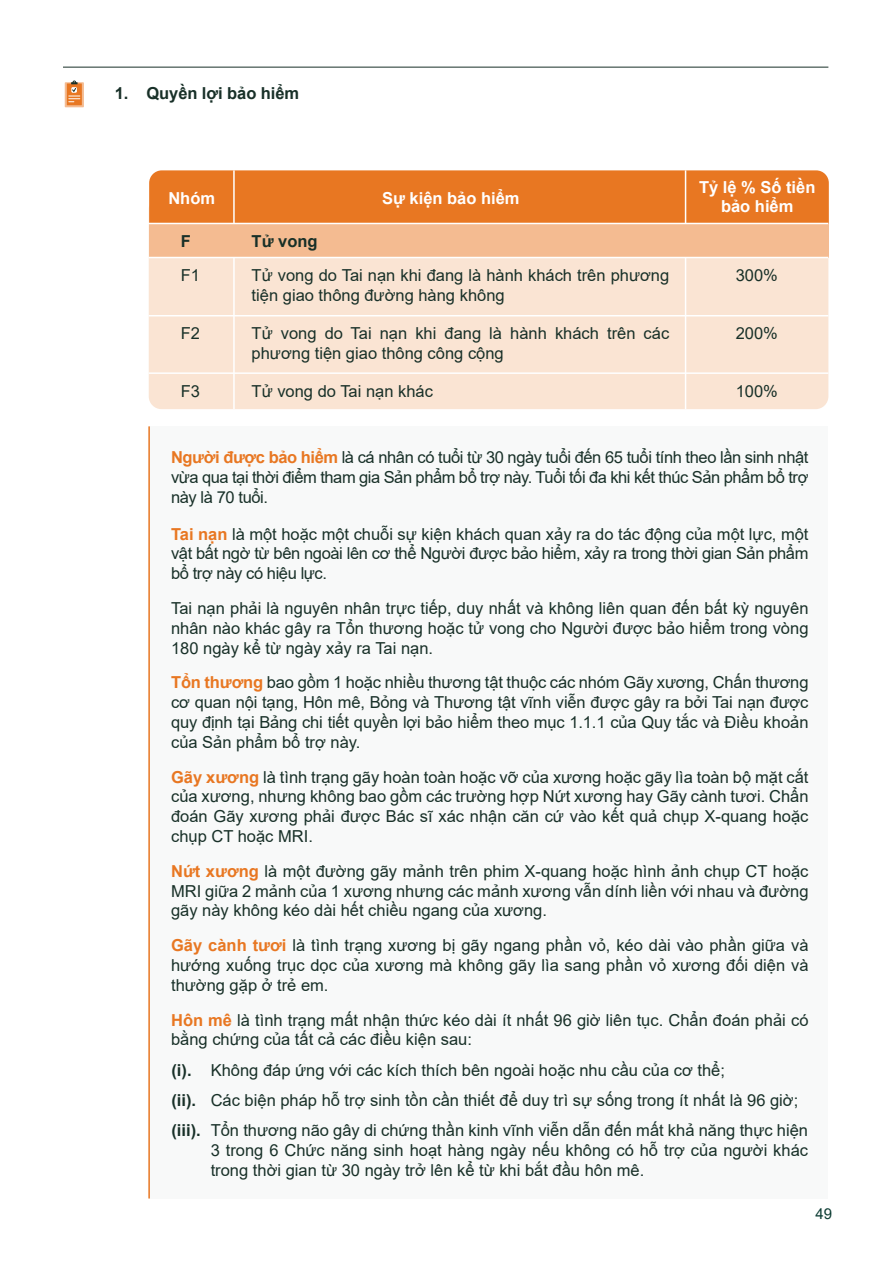
<style>
.page{position:relative;width:893px;height:1263px;background:#fff}
.page>*{position:absolute;margin:0;border:0;box-sizing:border-box;transform-origin:0 0}
.t1{font:16.5px/19.8px "Arial";color:#183028;text-align:justify}
.t2{font:700 16.5px/30.3px "Arial";letter-spacing:-.005em;color:#183028}
.t3{font:700 16.5px/19.8px "Arial";color:#fff;text-align:center}
.t4{font:15px "Arial";color:#0b3b32}
.s1{font-weight:700;color:#e87722}
</style>
<div class="page">
<div style="left:149px;top:258px;width:679px;height:151px;background:#fae4d3"></div>
<div style="left:149px;top:170px;width:680px;height:54px;background:#e87722"></div>
<div style="left:149px;top:224px;width:679px;height:33px;background:#f4bb91"></div>
<hr style="left:149px;top:315px;width:679px;height:1px;background:#fff">
<hr style="left:149px;top:372px;width:679px;height:2px;background:#fff">
<hr style="left:233px;top:170px;width:2px;height:53px;background:#fff">
<hr style="left:685px;top:170px;width:1px;height:53px;background:#fff">
<hr style="left:233px;top:257px;width:2px;height:152px;background:#fff">
<hr style="left:685px;top:257px;width:1px;height:152px;background:#fff">
<hr style="left:63px;top:67px;width:765px;height:1px;background:#183028">
<svg style="left:65px;top:80px;width:19px;height:27px"></svg>
<hr style="left:145px;top:223px;width:683px;height:1px;background:#fff">
<div style="left:149px;top:426px;width:678px;height:772px;background:#f8f9f9"></div>
<hr style="left:148px;top:426px;width:2px;height:772px;background:#e87722">
<p class="t2" style="left:115px;top:78px;width:186px">1. Quyền lợi bảo hiểm</p>
<p class="t3" style="left:168px;top:188px;width:48px">Nhóm</p>
<p class="t3" style="left:382px;top:188px;width:139px">Sự kiện bảo hiểm</p>
<p class="t3" style="left:699px;top:177px;width:118px">Tỷ lệ % Số tiền bảo hiểm</p>
<p class="t2" style="left:181px;top:227px;width:12px">F</p>
<p class="t2" style="left:252px;top:227px;width:68px">Tử vong</p>
<p class="t1" style="left:181px;top:265px;width:21px">F1</p>
<p class="t1" style="left:252px;top:265px;width:419px">Tử vong do Tai nạn khi đang là hành khách trên phương tiện giao thông đường hàng không</p>
<p class="t1" style="left:736px;top:265px;width:44px">300%</p>
<p class="t1" style="left:181px;top:323px;width:21px">F2</p>
<p class="t1" style="left:252px;top:323px;width:419px">Tử vong do Tai nạn khi đang là hành khách trên các phương tiện giao thông công cộng</p>
<p class="t1" style="left:736px;top:323px;width:44px">200%</p>
<p class="t1" style="left:181px;top:381px;width:21px">F3</p>
<p class="t1" style="left:252px;top:381px;width:183px">Tử vong do Tai nạn khác</p>
<p class="t1" style="left:736px;top:381px;width:44px">100%</p>
<p class="t1" style="left:171px;top:448px;width:639px"><span class="s1">Người được bảo hiểm</span> là cá nhân có tuổi từ 30 ngày tuổi đến 65 tuổi tính theo lần sinh nhật vừa qua tại thời điểm tham gia Sản phẩm bổ trợ này. Tuổi tối đa khi kết thúc Sản phẩm bổ trợ này là 70 tuổi.</p>
<p class="t1" style="left:171px;top:524px;width:639px"><span class="s1">Tai nạn</span> là một hoặc một chuỗi sự kiện khách quan xảy ra do tác động của một lực, một vật bất ngờ từ bên ngoài lên cơ thể Người được bảo hiểm, xảy ra trong thời gian Sản phẩm bổ trợ này có hiệu lực.</p>
<p class="t1" style="left:171px;top:598px;width:639px">Tai nạn phải là nguyên nhân trực tiếp, duy nhất và không liên quan đến bất kỳ nguyên nhân nào khác gây ra Tổn thương hoặc tử vong cho Người được bảo hiểm trong vòng 180 ngày kể từ ngày xảy ra Tai nạn.</p>
<p class="t1" style="left:171px;top:673px;width:639px"><span class="s1">Tổn thương</span> bao gồm 1 hoặc nhiều thương tật thuộc các nhóm Gãy xương, Chấn thương cơ quan nội tạng, Hôn mê, Bỏng và Thương tật vĩnh viễn được gây ra bởi Tai nạn được quy định tại Bảng chi tiết quyền lợi bảo hiểm theo mục 1.1.1 của Quy tắc và Điều khoản của Sản phẩm bổ trợ này.</p>
<p class="t1" style="left:171px;top:767px;width:639px"><span class="s1">Gãy xương</span> là tình trạng gãy hoàn toàn hoặc vỡ của xương hoặc gãy lìa toàn bộ mặt cắt của xương, nhưng không bao gồm các trường hợp Nứt xương hay Gãy cành tươi. Chẩn đoán Gãy xương phải được Bác sĩ xác nhận căn cứ vào kết quả chụp X-quang hoặc chụp CT hoặc MRI.</p>
<p class="t1" style="left:171px;top:861px;width:639px"><span class="s1">Nứt xương</span> là một đường gãy mảnh trên phim X-quang hoặc hình ảnh chụp CT hoặc MRI giữa 2 mảnh của 1 xương nhưng các mảnh xương vẫn dính liền với nhau và đường gãy này không kéo dài hết chiều ngang của xương.</p>
<p class="t1" style="left:171px;top:935px;width:639px"><span class="s1">Gãy cành tươi</span> là tình trạng xương bị gãy ngang phần vỏ, kéo dài vào phần giữa và hướng xuống trục dọc của xương mà không gãy lìa sang phần vỏ xương đối diện và thường gặp ở trẻ em.</p>
<p class="t1" style="left:171px;top:1010px;width:639px"><span class="s1">Hôn mê</span> là tình trạng mất nhận thức kéo dài ít nhất 96 giờ liên tục. Chẩn đoán phải có bằng chứng của tất cả các điều kiện sau:</p>
<p class="t2" style="left:171px;top:1055px;width:31px">(i). (ii). (iii).</p>
<p class="t1" style="left:211px;top:1055px;width:599px;line-height:30.3px;text-align:left">Không đáp ứng với các kích thích bên ngoài hoặc nhu cầu của cơ thể;<br>Các biện pháp hỗ trợ sinh tồn cần thiết để duy trì sự sống trong ít nhất là 96 giờ;<br>Tổn thương não gây di chứng thần kinh vĩnh viễn dẫn đến mất khả năng thực hiện</p>
<p class="t1" style="left:211px;top:1140px;width:599px">3 trong 6 Chức năng sinh hoạt hàng ngày nếu không có hỗ trợ của người khác trong thời gian từ 30 ngày trở lên kể từ khi bắt đầu hôn mê.</p>
<p class="t4" style="left:815px;top:1203px;width:18px">49</p>
</div>
